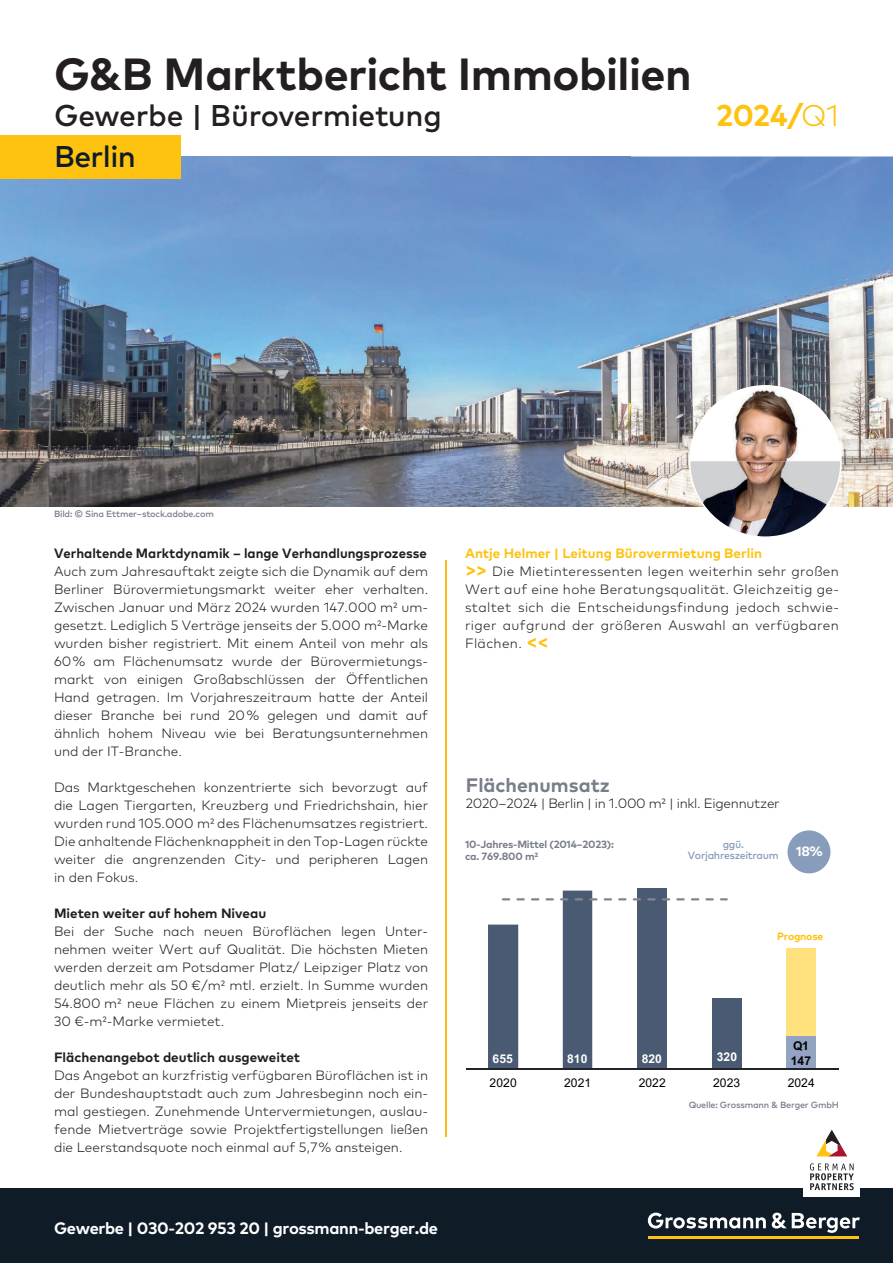
<style>
.page{position:relative;width:893px;height:1263px;background:#fff}
.page>*{position:absolute;margin:0;border:0;box-sizing:border-box;transform-origin:0 0}
.t1{font:700 45px "Mark OT";letter-spacing:-.01em;color:#231f20}
.t2{font:500 30px "Mark OT";letter-spacing:-.015em;color:#231f20}
.t3{font:700 30px "Mark OT";color:#fec210}
.t4{font:500 30px "Mark OT";letter-spacing:-.02em;color:#0f1c28}
.t5{font:700 19.5px "Mark OT";color:#787d8a}
.t6{font:700 16.5px "Mark OT";letter-spacing:-.02em;color:#fff}
.t7{font:300 13.5px/18px "Mark OT";color:#231f20;text-align:justify}
.t8{font:300 13.5px/18px "Mark OT";letter-spacing:.025em;color:#231f20}
.t9{font:700 13.5px "Mark OT";color:#231f20}
.t10{font:300 13.5px "Mark OT";letter-spacing:-.02em;color:#231f20}
.t11{font:700 13.5px "Mark OT";color:#fff}
.t12{font:12.15px "Arial";letter-spacing:.005em;color:#000}
.t13{font:700 12.15px "Arial";letter-spacing:.005em;color:#fff}
.t14{font:700 12.15px/15.1px "Arial";color:#000}
.t15{font:700 10.5px/12px "Mark OT";letter-spacing:-.02em;color:#787d8a}
.t16{font:500 10.5px/10.5px "Mark OT";letter-spacing:-.03em;color:#889dbb;text-align:center}
.t17{font:700 10.5px "Mark OT";color:#fec210}
.t18{font:500 9px "Mark OT";letter-spacing:-.02em;color:#787d8a}
.s1{font-weight:300}
.s2{font-weight:700;color:#fec210}
.s3{font-weight:700;font-size:19.5px;color:#fec210}
</style>
<div class="page">
<div style="left:637px;top:888px;width:30px;height:181px;background:#4a5a73"></div>
<div style="left:712px;top:998px;width:29px;height:71px;background:#4a5a73"></div>
<div style="left:786px;top:948px;width:30px;height:121px;background:#ffe17e"></div>
<div style="left:786px;top:1036px;width:30px;height:33px;background:#92a4c2"></div>
<hr style="left:466px;top:1068px;width:372px;height:1px;background:#1f242b">
<svg style="left:488px;top:891px;width:109px;height:177px"></svg>
<svg style="left:604px;top:898px;width:8px;height:2px"></svg>
<svg style="left:618px;top:898px;width:9px;height:2px"></svg>
<svg style="left:633px;top:898px;width:8px;height:2px"></svg>
<svg style="left:647px;top:898px;width:9px;height:2px"></svg>
<svg style="left:662px;top:898px;width:8px;height:2px"></svg>
<svg style="left:676px;top:898px;width:9px;height:2px"></svg>
<svg style="left:691px;top:898px;width:8px;height:2px"></svg>
<svg style="left:705px;top:898px;width:9px;height:2px"></svg>
<svg style="left:720px;top:898px;width:8px;height:2px"></svg>
<div style="left:0;top:1188px;width:893px;height:75px;background:#0f1c28"></div>
<svg style="left:648px;top:1212px;width:118px;height:16px"></svg>
<svg style="left:772px;top:1212px;width:88px;height:21px"></svg>
<hr style="left:648px;top:1236px;width:211px;height:3px;background:#fec210">
<div style="left:803px;top:1123px;width:56px;height:74px;background:#fff"></div>
<svg style="left:810px;top:1163px;width:44px;height:27px"></svg>
<svg style="left:816px;top:1130px;width:31px;height:26px"></svg>
<img style="left:0;top:156px;width:630px;height:351px">
<img style="left:630px;top:156px;width:263px;height:250px">
<img style="left:630px;top:406px;width:59px;height:101px">
<img style="left:842px;top:406px;width:51px;height:101px">
<div style="left:0;top:135px;width:180px;height:44px;background:#fec210"></div>
<img style="left:689px;top:385px;width:153px;height:152px">
<div style="left:787px;top:830px;width:43px;height:43px;background:#889dbb;border-radius:50%"></div>
<hr style="left:445px;top:560px;width:1px;height:576px;background:#fcb814">
<h1 class="t1" style="left:54px;top:45px;width:639px">G&amp;B Marktbericht Immobilien</h1>
<h2 class="t2" style="left:54px;top:96px;width:389px">Gewerbe | Bürovermietung</h2>
<h2 class="t4" style="left:54px;top:137px;width:83px">Berlin</h2>
<h2 class="t3" style="left:716px;top:96px;width:124px">2024/<span class="s1">Q1</span></h2>
<p class="t18" style="left:54px;top:508px;width:161px">Bild: © Sina Ettmer–stock.adobe.com</p>
<p class="t9" style="left:54px;top:544px;width:374px">Verhaltende Marktdynamik – lange Verhandlungsprozesse</p>
<p class="t7" style="left:54px;top:562px;width:376px">Auch zum Jahresauftakt zeigte sich die Dynamik auf dem Berliner Bürovermietungsmarkt weiter eher verhalten.<br>Zwischen Januar und März 2024 wurden 147.000 m² um&shy;gesetzt. Lediglich 5 Verträge jenseits der 5.000 m²-Marke wurden bisher registriert. Mit einem Anteil von mehr als 60 % am Flächenumsatz wurde der Bürovermietungs&shy;markt von einigen Großabschlüssen der Öffentlichen Hand getragen. Im Vorjahreszeitraum hatte der Anteil dieser Branche bei rund 20 % gelegen und damit auf ähnlich hohem Niveau wie bei Beratungsunternehmen und der IT-Branche.</p>
<p class="t7" style="left:54px;top:778px;width:376px">Das Marktgeschehen konzentrierte sich bevorzugt auf die Lagen Tiergarten, Kreuzberg und Friedrichshain, hier wurden rund 105.000 m² des Flächenumsatzes registriert.<br>Die anhaltende Flächenknappheit in den Top-Lagen rückte weiter die angrenzenden City- und peripheren Lagen in den Fokus.</p>
<p class="t9" style="left:54px;top:904px;width:214px">Mieten weiter auf hohem Niveau</p>
<p class="t7" style="left:54px;top:922px;width:376px">Bei der Suche nach neuen Büroflächen legen Unter&shy;nehmen weiter Wert auf Qualität. Die höchsten Mieten werden derzeit am Potsdamer Platz/ Leipziger Platz von deutlich mehr als 50 €/m² mtl. erzielt. In Summe wurden 54.800 m² neue Flächen zu einem Mietpreis jenseits der 30 €-m²-Marke vermietet.</p>
<p class="t9" style="left:54px;top:1048px;width:248px">Flächenangebot deutlich ausgeweitet</p>
<p class="t7" style="left:54px;top:1066px;width:376px">Das Angebot an kurzfristig verfügbaren Büroflächen ist in der Bundeshauptstadt auch zum Jahresbeginn noch ein&shy;mal gestiegen. Zunehmende Untervermietungen, auslau&shy;fende Mietverträge sowie Projektfertigstellungen ließen die Leerstandsquote noch einmal auf 5,7 % ansteigen.</p>
<p class="t6" style="left:54px;top:1217px;width:386px">Gewerbe | 030-202 953 20 | grossmann-berger.de</p>
<p class="t8" style="left:465px;top:544px;width:375px"><span class="s2">Antje Helmer | Leitung Bürovermietung Berlin<br></span><span class="s3">&gt;&gt;</span> Die Mietinteressenten legen weiterhin sehr großen Wert auf eine hohe Beratungsqualität. Gleichzeitig ge&shy;staltet sich die Entscheidungsfindung jedoch schwie&shy;riger aufgrund der größeren Auswahl an verfügbaren Flächen. <span class="s3">&lt;&lt;</span></p>
<h3 class="t5" style="left:466px;top:772px;width:146px">Flächenumsatz</h3>
<p class="t10" style="left:466px;top:795px;width:315px">2020–2024 | Berlin | in 1.000 m² | inkl. Eigennutzer</p>
<p class="t15" style="left:465px;top:838px;width:150px">10-Jahres-Mittel (2014–2023): ca. 769.800 m²</p>
<p class="t16" style="left:688px;top:839px;width:92px">ggü.<br>Vorjahreszeitraum</p>
<p class="t11" style="left:796px;top:843px;width:28px">18 %</p>
<p class="t13" style="left:493px;top:1050px;width:22px">655</p>
<p class="t13" style="left:567px;top:1050px;width:22px">810</p>
<p class="t13" style="left:642px;top:1050px;width:22px">820</p>
<p class="t17" style="left:777px;top:930px;width:48px">Prognose</p>
<p class="t14" style="left:791px;top:1038px;width:22px">Q1<br>147</p>
<p class="t12" style="left:490px;top:1074px;width:29px">2020</p>
<p class="t12" style="left:564px;top:1074px;width:29px">2021</p>
<p class="t12" style="left:639px;top:1074px;width:29px">2022</p>
<p class="t12" style="left:713px;top:1074px;width:29px">2023</p>
<p class="t12" style="left:788px;top:1074px;width:29px">2024</p>
<p class="t18" style="left:689px;top:1099px;width:152px">Quelle: Grossmann &amp; Berger GmbH</p>
</div>
